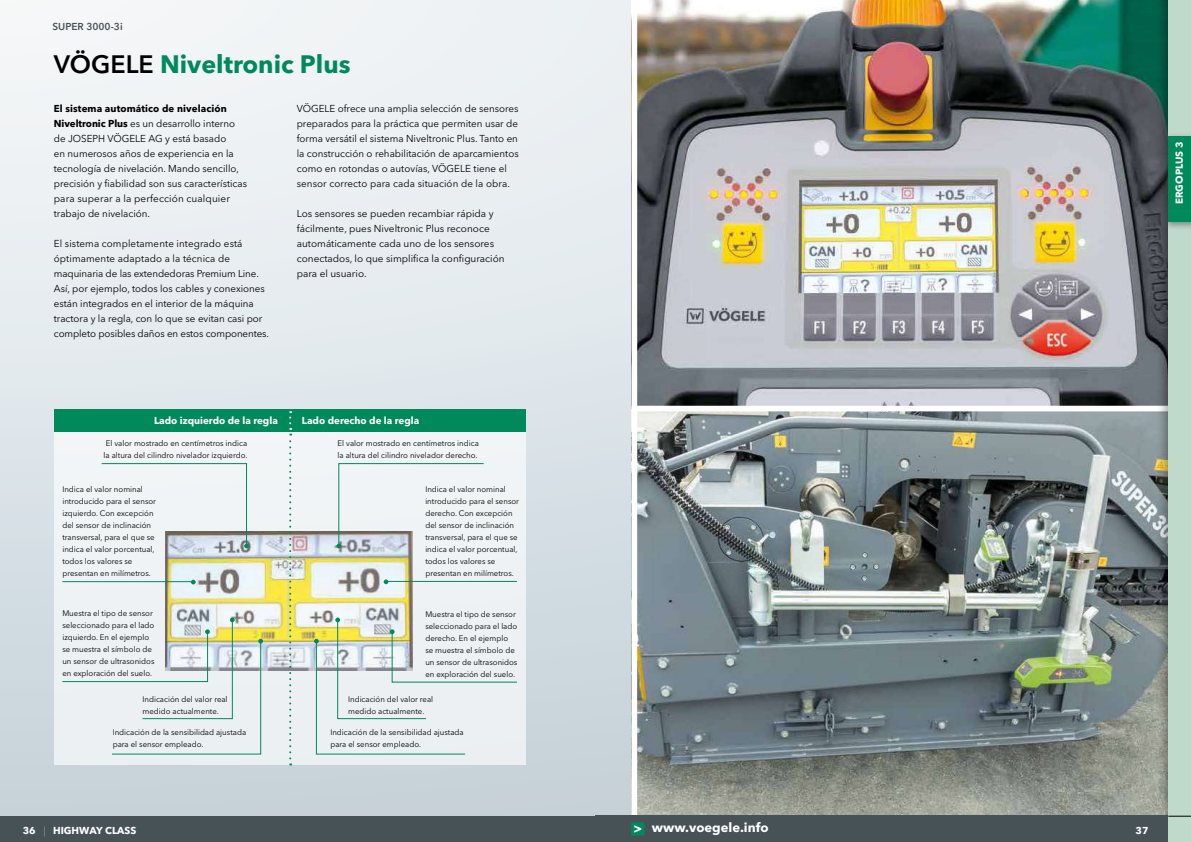
<style>
.page{position:relative;width:1191px;height:842px;background:#fff}
.page>*{position:absolute;margin:0;border:0;box-sizing:border-box;transform-origin:0 0}
.t1{font:700 25px "Avenir Next LT Pro";color:#008a5b}
.t2{font:700 12.9px "Avenir Next LT Pro";color:#fff}
.t3{font:10px/15px "Avenir Next LT Pro";color:#000}
.t4{font:700 10px "Avenir Next LT Pro";color:#fff}
.t5{font:600 10px "Avenir Next LT Pro";color:#475257}
.t6{font:8px/12px "Avenir Next LT Pro";color:#000}
.s1{font-weight:600;color:#000}
.s2{font-weight:700}
.s3{font-weight:200}
</style>
<div class="page">
<div style="left:0;top:0;width:1191px;height:842px;background:linear-gradient(to bottom,#f5f7f9,#c4d0d8)"></div>
<img style="left:631px;top:0;width:524px;height:816px">
<div style="left:54px;top:431px;width:471px;height:334px;background:#f0f3f5"></div>
<img style="left:166px;top:531px;width:247px;height:139px">
<div style="left:54px;top:409px;width:471px;height:23px;background:#008a5b"></div>
<svg style="left:289px;top:411px;width:2px;height:354px"></svg>
<svg style="left:101px;top:463px;width:148px;height:85px"></svg>
<svg style="left:336px;top:463px;width:148px;height:85px"></svg>
<svg style="left:62px;top:580px;width:134px;height:4px"></svg>
<svg style="left:384px;top:579px;width:133px;height:5px"></svg>
<svg style="left:62px;top:617px;width:201px;height:137px"></svg>
<svg style="left:314px;top:617px;width:203px;height:137px"></svg>
<div style="left:0;top:816px;width:595px;height:26px;background:#475257"></div>
<div style="left:1155px;top:0;width:36px;height:842px;background:#000;opacity:.35"></div>
<div style="left:1168px;top:0;width:23px;height:842px;background:#bfd9cb"></div>
<div style="left:1168px;top:133px;width:23px;height:97px;background:#000;opacity:.35"></div>
<div style="left:1168px;top:136px;width:23px;height:85px;background:#008a5b"></div>
<svg style="left:1168px;top:816px;width:23px;height:1px"></svg>
<div style="left:595px;top:816px;width:573px;height:26px;background:#475257"></div>
<div style="left:631px;top:822px;width:13px;height:14px;background:#008a5b"></div>
<svg style="left:634px;top:825px;width:7px;height:8px"></svg>
<p class="t5" style="left:52px;top:21px;width:72px">SUPER 3000-3i</p>
<h1 class="t1" style="left:54px;top:49px;width:298px"><span class="s1">VÖGELE</span> Niveltronic Plus</h1>
<p class="t3" style="left:54px;top:101px;width:195px"><span class="s2">El sistema automático de nivelación Niveltronic Plus</span> es un desarrollo interno de JOSEPH VÖGELE AG y está basado<br>en numerosos años de experiencia en la tecnología de nivelación. Mando sencillo, precisión y fiabilidad son sus características para superar a la perfección cualquier trabajo de nivelación.</p>
<p class="t3" style="left:54px;top:236px;width:217px">El sistema completamente integrado está óptimamente adaptado a la técnica de maquinaria de las extendedoras Premium Line.<br>Así, por ejemplo, todos los cables y conexiones están integrados en el interior de la máquina tractora y la regla, con lo que se evitan casi por completo posibles daños en estos componentes.</p>
<p class="t3" style="left:297px;top:101px;width:223px">VÖGELE ofrece una amplia selección de sensores preparados para la práctica que permiten usar de forma versátil el sistema Niveltronic Plus. Tanto en la construcción o rehabilitación de aparcamientos como en rotondas o autovías, VÖGELE tiene el sensor correcto para cada situación de la obra.</p>
<p class="t3" style="left:297px;top:206px;width:209px">Los sensores se pueden recambiar rápida y fácilmente, pues Niveltronic Plus reconoce automáticamente cada uno de los sensores conectados, lo que simplifica la configuración para el usuario.</p>
<p class="t4" style="left:154px;top:414px;width:125px">Lado izquierdo de la regla</p>
<p class="t4" style="left:302px;top:414px;width:119px">Lado derecho de la regla</p>
<p class="t6" style="left:104px;top:438px;width:145px">El valor mostrado en centímetros indica la altura del cilindro nivelador izquierdo.</p>
<p class="t6" style="left:337px;top:438px;width:143px">El valor mostrado en centímetros indica la altura del cilindro nivelador derecho.</p>
<p class="t6" style="left:62px;top:483px;width:95px">Indica el valor nominal introducido para el sensor izquierdo. Con excepción del sensor de inclinación transversal, para el que se indica el valor porcentual, todos los valores se presentan en milímetros.</p>
<p class="t6" style="left:425px;top:483px;width:95px">Indica el valor nominal introducido para el sensor derecho. Con excepción del sensor de inclinación transversal, para el que se indica el valor porcentual, todos los valores se presentan en milímetros.</p>
<p class="t6" style="left:425px;top:608px;width:94px">Muestra el tipo de sensor seleccionado para el lado derecho. En el ejemplo se muestra el símbolo de un sensor de ultrasonidos en exploración del suelo.</p>
<p class="t6" style="left:62px;top:607px;width:94px">Muestra el tipo de sensor seleccionado para el lado izquierdo. En el ejemplo se muestra el símbolo de un sensor de ultrasonidos en exploración del suelo.</p>
<p class="t6" style="left:142px;top:693px;width:87px">Indicación del valor real medido actualmente.</p>
<p class="t6" style="left:348px;top:693px;width:87px">Indicación del valor real medido actualmente.</p>
<p class="t6" style="left:113px;top:727px;width:135px">Indicación de la sensibilidad ajustada para el sensor empleado.</p>
<p class="t6" style="left:330px;top:727px;width:135px">Indicación de la sensibilidad ajustada para el sensor empleado.</p>
<p class="t4" style="left:23px;top:824px;width:66px">36 <span class="s3">|</span> highway</p>
<p class="t4" style="left:105px;top:824px;width:20px">class</p>
<p class="t4" style="left:1173px;top:204px;width:64px;rotate:-90deg">ErgoPlus 3</p>
<p class="t2" style="left:652px;top:820px;width:118px">www.voegele.info</p>
<p class="t4" style="left:1135px;top:824px;width:14px">37</p>
</div>
